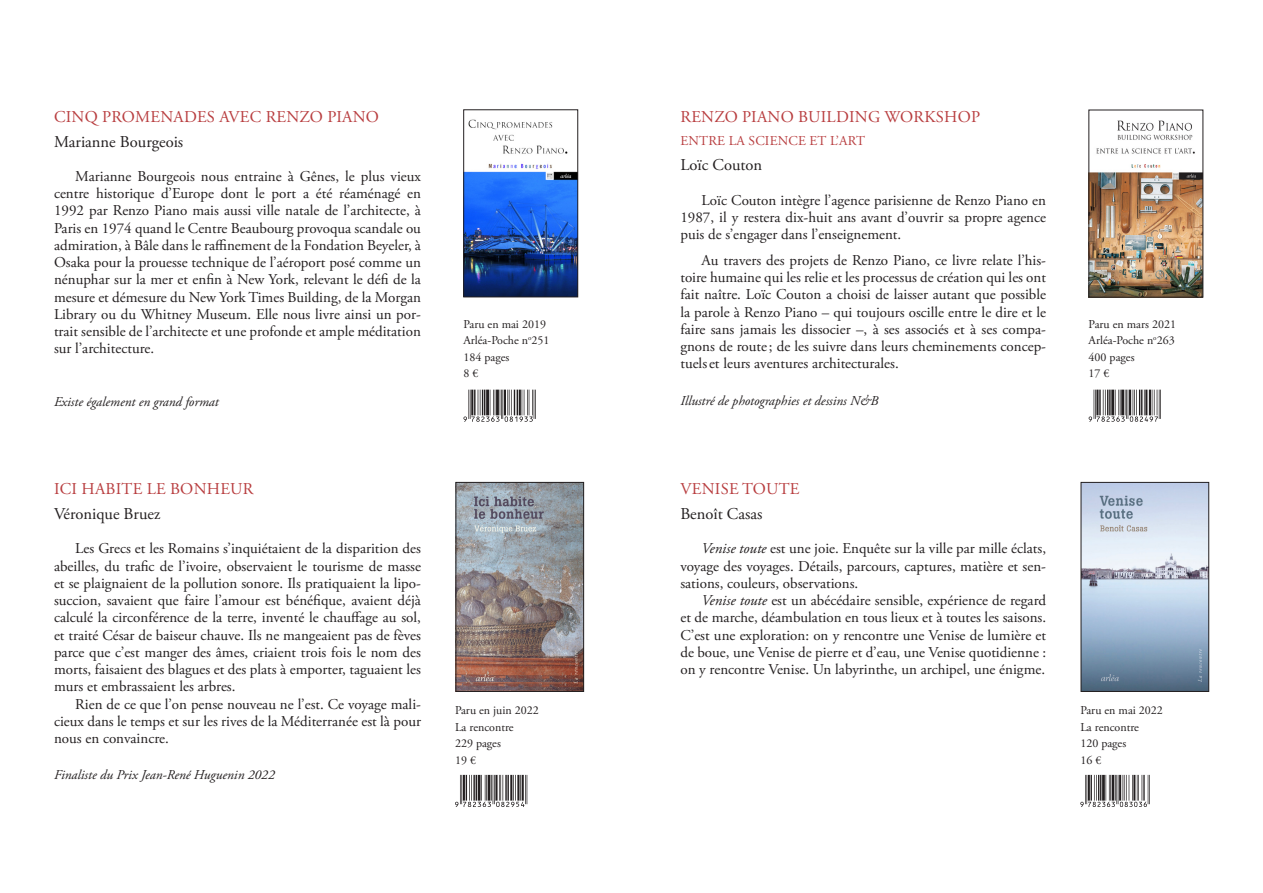
<style>
.page{position:relative;width:1263px;height:893px;background:#fff}
.page>*{position:absolute;margin:0;border:0;box-sizing:border-box;transform-origin:0 0}
.Titres{font:16.5px "Adobe Garamond Pro";letter-spacing:.015em;color:#b83d3f}
.Auteur{font:16.5px "Adobe Garamond Pro";color:#231f20}
.Texte_courant{font:15px/17.2px "Adobe Garamond Pro";color:#231f20;text-align:justify}
._1re_ligne_Mentions_Prix{font:italic 13.5px "Adobe Garamond Pro";color:#231f20}
.Sous-titre{font:13.5px "Adobe Garamond Pro";letter-spacing:.015em;color:#b83d3f}
.Indications_livres{font:12px "Adobe Garamond Pro";color:#231f20}
.s1{font-style:italic}
</style>
<div class="page">
<img style="left:1091px;top:120px;width:110px;height:175px">
<div style="left:1089px;top:110px;width:114px;height:187px;border:1px solid #231f20"></div>
<svg style="left:1089px;top:390px;width:72px;height:32px"></svg>
<img style="left:465px;top:119px;width:111px;height:176px">
<div style="left:463px;top:110px;width:115px;height:187px;border:1px solid #231f20"></div>
<svg style="left:463px;top:390px;width:73px;height:32px"></svg>
<img style="left:1083px;top:484px;width:124px;height:206px">
<div style="left:1081px;top:482px;width:128px;height:210px;border:1px solid #231f20"></div>
<svg style="left:1080px;top:775px;width:70px;height:32px"></svg>
<img style="left:458px;top:484px;width:124px;height:206px">
<div style="left:456px;top:482px;width:128px;height:210px;border:1px solid #231f20"></div>
<svg style="left:455px;top:775px;width:72px;height:32px"></svg>
<p class="Titres" style="left:54px;top:106px;width:326px">CINQ PROMENADES AVEC RENZO PIANO</p>
<p class="Auteur" style="left:54px;top:131px;width:131px">Marianne Bourgeois</p>
<p class="Texte_courant" style="left:54px;top:168px;width:368px;text-indent:21px">Marianne Bourgeois nous entraine à Gênes, le plus vieux centre historique d’Europe dont le port a été réaménagé en 1992 par Renzo Piano mais aussi ville natale de l’architecte, à Paris en 1974 quand le Centre Beaubourg provoqua scandale ou admiration, à Bâle dans le raffinement de la Fondation Beyeler, à Osaka pour la prouesse technique de l’aéroport posé comme un nénuphar sur la mer et enfin à New York, relevant le défi de la mesure et démesure du New York Times Building, de la Morgan Library ou du Whitney Museum. Elle nous livre ainsi un por&shy;trait sensible de l’architecte et une profonde et ample méditation sur l’architecture.</p>
<p class="_1re_ligne_Mentions_Prix" style="left:54px;top:394px;width:166px">Existe également en grand format</p>
<p class="Titres" style="left:54px;top:479px;width:201px">ICI HABITE LE BONHEUR</p>
<p class="Auteur" style="left:54px;top:504px;width:108px">Véronique Bruez</p>
<p class="Texte_courant" style="left:54px;top:541px;width:369px;text-indent:21px">Les Grecs et les Romains s’inquiétaient de la disparition des abeilles, du trafic de l’ivoire, observaient le tourisme de masse et se plaignaient de la pollution sonore. Ils pratiquaient la lipo&shy;succion, savaient que faire l’amour est bénéfique, avaient déjà calculé la circonférence de la terre, inventé le chauffage au sol, et traité César de baiseur chauve. Ils ne mangeaient pas de fèves parce que c’est manger des âmes, criaient trois fois le nom des morts, faisaient des blagues et des plats à emporter, taguaient les murs et embrassaient les arbres.</p>
<p class="Texte_courant" style="left:54px;top:696px;width:368px;text-indent:21px">Rien de ce que l’on pense nouveau ne l’est. Ce voyage mali&shy;cieux dans le temps et sur les rives de la Méditerranée est là pour nous en convaincre.</p>
<p class="_1re_ligne_Mentions_Prix" style="left:54px;top:767px;width:222px">Finaliste du Prix Jean-René Huguenin 2022</p>
<p class="Indications_livres" style="left:463px;top:317px;width:84px">Paru en mai 2019</p>
<p class="Indications_livres" style="left:463px;top:333px;width:88px">Arléa-Poche n<sup>o</sup>251</p>
<p class="Indications_livres" style="left:463px;top:350px;width:47px">184 pages</p>
<p class="Indications_livres" style="left:463px;top:366px;width:16px">8 €</p>
<p class="Indications_livres" style="left:455px;top:703px;width:85px">Paru en juin 2022</p>
<p class="Indications_livres" style="left:455px;top:720px;width:60px">La rencontre</p>
<p class="Indications_livres" style="left:455px;top:736px;width:47px">229 pages</p>
<p class="Indications_livres" style="left:455px;top:753px;width:22px">19 €</p>
<p class="Titres" style="left:680px;top:107px;width:301px">RENZO PIANO BUILDING WORKSHOP</p>
<p class="Sous-titre" style="left:680px;top:133px;width:186px">ENTRE LA SCIENCE ET L’ART</p>
<p class="Auteur" style="left:680px;top:155px;width:83px">Loïc Couton</p>
<p class="Texte_courant" style="left:680px;top:192px;width:367px;text-indent:21px">Loïc Couton intègre l’agence parisienne de Renzo Piano en 1987, il y restera dix-huit ans avant d’ouvrir sa propre agence puis de s’engager dans l’enseignement.</p>
<p class="Texte_courant" style="left:680px;top:252px;width:367px;text-indent:21px">Au travers des projets de Renzo Piano, ce livre relate l’his&shy;toire humaine qui les relie et les processus de création qui les ont fait naître. Loïc Couton a choisi de laisser autant que possible la parole à Renzo Piano – qui toujours oscille entre le dire et le faire sans jamais les dissocier –, à ses associés et à ses compa&shy;gnons de route; de les suivre dans leurs cheminements concep&shy;tuelset leurs aventures architecturales.</p>
<p class="_1re_ligne_Mentions_Prix" style="left:680px;top:392px;width:199px">Illustré de photographies et dessins N&amp;B</p>
<p class="Titres" style="left:680px;top:479px;width:120px">VENISE TOUTE</p>
<p class="Auteur" style="left:680px;top:504px;width:84px">Benoît Casas</p>
<p class="Texte_courant" style="left:680px;top:541px;width:367px;text-indent:21px"><span class="s1">Venise toute</span> est une joie. Enquête sur la ville par mille éclats, voyage des voyages. Détails, parcours, captures, matière et sen&shy;sations, couleurs, observations.</p>
<p class="Texte_courant" style="left:680px;top:592px;width:367px;text-indent:21px"><span class="s1">Venise toute</span> est un abécédaire sensible, expérience de regard et de marche, déambulation en tous lieux et à toutes les saisons.<br>C’est une exploration: on y rencontre une Venise de lumière et de boue, une Venise de pierre et d’eau, une Venise quotidienne : on y rencontre Venise. Un labyrinthe, un archipel, une énigme.</p>
<p class="Indications_livres" style="left:1089px;top:317px;width:89px">Paru en mars 2021</p>
<p class="Indications_livres" style="left:1089px;top:333px;width:88px">Arléa-Poche n<sup>o</sup>263</p>
<p class="Indications_livres" style="left:1089px;top:350px;width:47px">400 pages</p>
<p class="Indications_livres" style="left:1089px;top:366px;width:22px">17 €</p>
<p class="Indications_livres" style="left:1080px;top:703px;width:84px">Paru en mai 2022</p>
<p class="Indications_livres" style="left:1080px;top:720px;width:60px">La rencontre</p>
<p class="Indications_livres" style="left:1080px;top:736px;width:47px">120 pages</p>
<p class="Indications_livres" style="left:1080px;top:753px;width:22px">16 €</p>
</div>
